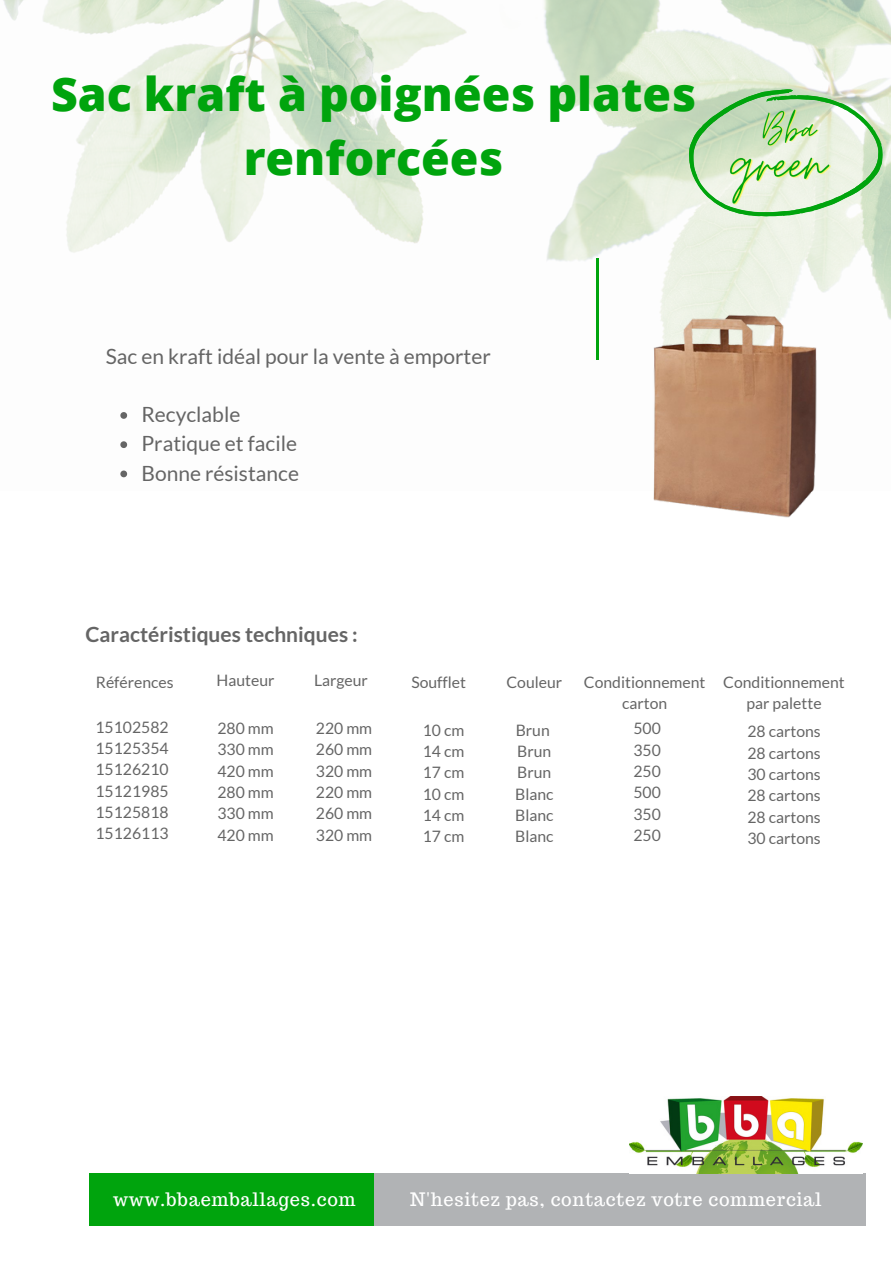
<style>
.page{position:relative;width:893px;height:1264px;background:#fff}
.page>*{position:absolute;margin:0;border:0;box-sizing:border-box;transform-origin:0 0}
.t1{font:800 46.5px/64.1px "Open Sans";color:#00a40d;text-align:center}
.t2{font:21px/29.2px "Lato";color:#656565}
.t3{font:700 21px "Lato";color:#656565}
.t4{font:18.15px "Trocchi";letter-spacing:.04em;color:#fff}
.t5{font:15.75px/21.3px "Lato";color:#656565;text-align:justify}
</style>
<div class="page">
<div style="left:373px;top:1173px;width:493px;height:52px;background:#b1b3b5"></div>
<div style="left:89px;top:1173px;width:285px;height:52px;background:#00a40d"></div>
<img style="left:3px;top:0;width:887px;height:478px">
<hr style="left:596px;top:258px;width:2px;height:101px;background:#00a40d">
<img style="left:629px;top:1096px;width:233px;height:77px">
<svg style="left:689px;top:89px;width:193px;height:127px;background:#bcddb6"></svg>
<img style="left:611px;top:297px;width:237px;height:221px">
<svg style="left:120px;top:412px;width:7px;height:7px"></svg>
<svg style="left:120px;top:441px;width:7px;height:7px"></svg>
<svg style="left:120px;top:470px;width:7px;height:7px"></svg>
<img style="left:762px;top:98px;width:57px;height:23px">
<img style="left:729px;top:121px;width:103px;height:88px">
<h1 class="t1" style="left:51px;top:61px;width:646px">Sac kraft à poignées plates renforcées</h1>
<h2 class="t2" style="left:106px;top:341px;width:386px">Sac en kraft idéal pour la vente à emporter</h2>
<h2 class="t2" style="left:141px;top:399px;width:159px">Recyclable<br>Pratique et facile<br>Bonne résistance</h2>
<h2 class="t3" style="left:85px;top:621px;width:274px">Caractéristiques techniques :</h2>
<p class="t5" style="left:216px;top:669px;width:59px">Hauteur</p>
<p class="t5" style="left:314px;top:669px;width:55px">Largeur</p>
<p class="t5" style="left:723px;top:671px;width:123px;text-align:center">Conditionnement par palette</p>
<p class="t5" style="left:411px;top:671px;width:56px">Soufflet</p>
<p class="t5" style="left:422px;top:718px;width:43px">10 cm 14 cm 17 cm 10 cm 14 cm 17 cm</p>
<p class="t5" style="left:506px;top:671px;width:57px">Couleur</p>
<p class="t5" style="left:515px;top:718px;width:40px;text-align:left">Brun<br>Brun<br>Brun<br>Blanc<br>Blanc<br>Blanc</p>
<p class="t5" style="left:584px;top:671px;width:123px;text-align:center">Conditionnement carton</p>
<p class="t5" style="left:633px;top:717px;width:29px">500<br>350<br>250<br>500<br>350<br>250</p>
<p class="t5" style="left:96px;top:671px;width:79px">Références</p>
<p class="t5" style="left:95px;top:715px;width:75px">15102582<br>15125354<br>15126210<br>15121985<br>15125818<br>15126113</p>
<p class="t5" style="left:747px;top:720px;width:75px">28 cartons 28 cartons 30 cartons 28 cartons 28 cartons 30 cartons</p>
<p class="t5" style="left:217px;top:717px;width:58px">280 mm 330 mm 420 mm 280 mm 330 mm 420 mm</p>
<p class="t5" style="left:316px;top:717px;width:58px">220 mm 260 mm 320 mm 220 mm 260 mm 320 mm</p>
<p class="t4" style="left:113px;top:1187px;width:244px">www.bbaemballages.com</p>
<p class="t4" style="left:410px;top:1187px;width:413px">N'hesitez pas, contactez votre commercial</p>
</div>
